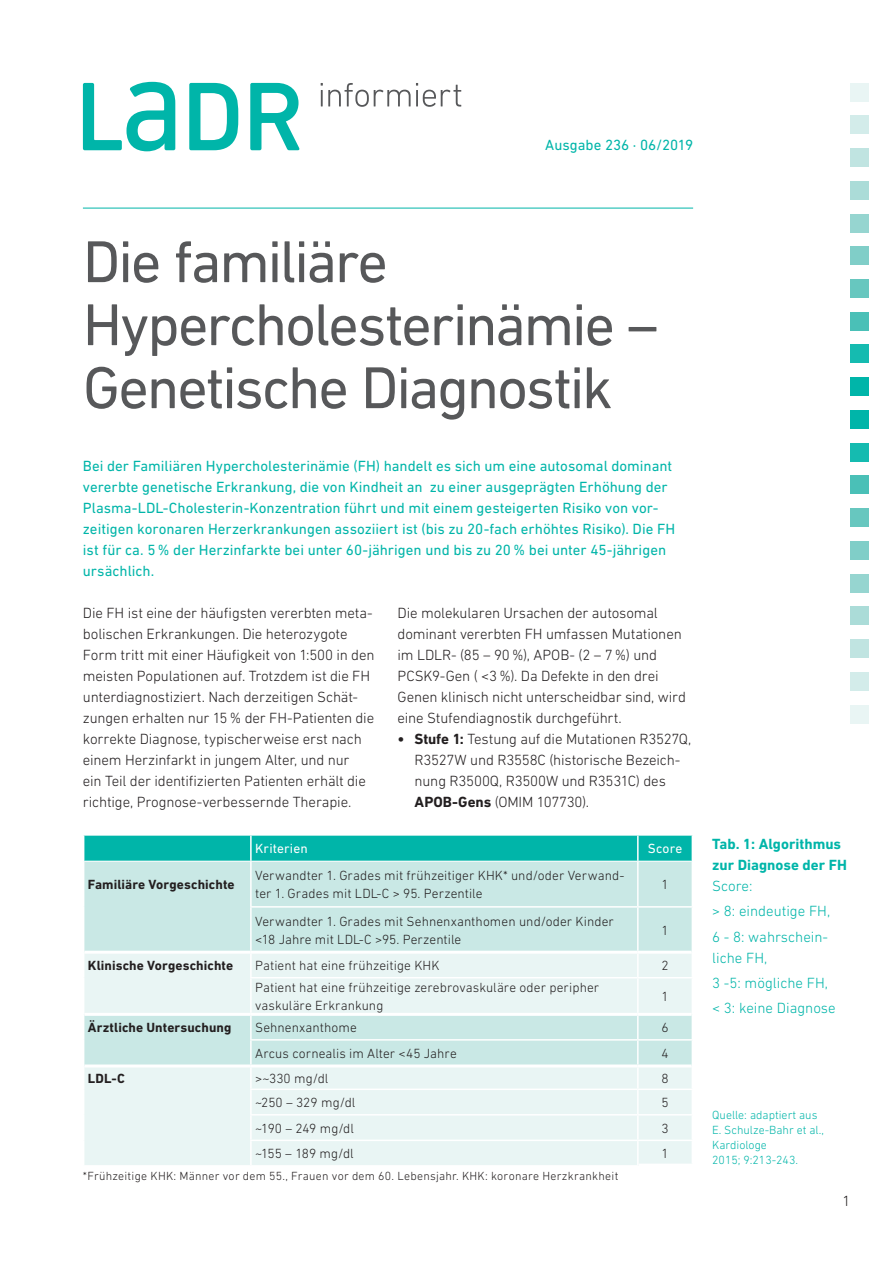
<style>
.page{position:relative;width:893px;height:1263px;background:#fff}
.page>*{position:absolute;margin:0;border:0;box-sizing:border-box;transform-origin:0 0}
.Hauptüberschrift_40p{font:60px/63px "DIN Next LT Pro";letter-spacing:-.04em;color:#57585a}
.Fließtext_10_Pt_Einr{font:300 15px/21px "DIN Next LT Pro";letter-spacing:-.01em;color:#231f20}
.Fließtext_TÜRKIS_10{font:15px/21px "DIN Next LT Pro";color:#00b5a9}
.Tabellentext{font:300 15px/21px "DIN Next LT Pro";color:#00b5a9}
.Marginaltext_TÜRKIS{font:700 15px/21px "DIN Next LT Pro";color:#00b5a9}
.Marginaltext_TÜRKIS-2{font:300 15px "DIN Next LT Pro";color:#00b5a9}
.Tabellentext-2{font:300 13.5px/18px "DIN Next LT Pro";letter-spacing:.005em;color:#231f20}
.Tabellentext-3{font:700 13.5px "DIN Next LT Pro";letter-spacing:.005em;color:#231f20}
.Tabellentext-4{font:13.5px "DIN Next LT Pro";letter-spacing:.005em;color:#fff}
.Tabellentext-5{font:300 12px "DIN Next LT Pro";letter-spacing:.02em;color:#231f20}
.Marginaltext_TÜRKIS-3{font:300 12px/15px "DIN Next LT Pro";color:#00b5a9}
.s1{font-weight:700}
</style>
<div class="page">
<svg style="left:83px;top:82px;width:217px;height:69px"></svg>
<svg style="left:321px;top:83px;width:140px;height:24px"></svg>
<div style="left:850px;top:377px;width:19px;height:19px;background:#00b5a9"></div>
<div style="left:850px;top:410px;width:19px;height:19px;background:#00b5a9"></div>
<div style="left:850px;top:443px;width:19px;height:18px;background:#15bbb0"></div>
<div style="left:850px;top:345px;width:19px;height:18px;background:#15bbb0"></div>
<div style="left:850px;top:476px;width:19px;height:18px;background:#4ac0b7"></div>
<div style="left:850px;top:312px;width:19px;height:18px;background:#4ac0b7"></div>
<div style="left:850px;top:508px;width:19px;height:19px;background:#67c7bf"></div>
<div style="left:850px;top:279px;width:19px;height:19px;background:#67c7bf"></div>
<div style="left:850px;top:541px;width:19px;height:18px;background:#80cec8"></div>
<div style="left:850px;top:247px;width:19px;height:18px;background:#80cec8"></div>
<div style="left:850px;top:574px;width:19px;height:18px;background:#96d5d0"></div>
<div style="left:850px;top:214px;width:19px;height:18px;background:#96d5d0"></div>
<div style="left:850px;top:607px;width:19px;height:18px;background:#abdcd8"></div>
<div style="left:850px;top:181px;width:19px;height:18px;background:#abdcd8"></div>
<div style="left:850px;top:639px;width:19px;height:19px;background:#c0e4e1"></div>
<div style="left:850px;top:148px;width:19px;height:19px;background:#c0e4e1"></div>
<div style="left:850px;top:672px;width:19px;height:18px;background:#d3ecea"></div>
<div style="left:850px;top:116px;width:19px;height:18px;background:#d3ecea"></div>
<div style="left:850px;top:705px;width:19px;height:18px;background:#e9f5f4"></div>
<div style="left:850px;top:83px;width:19px;height:18px;background:#e9f5f4"></div>
<hr style="left:83px;top:208px;width:610px;height:1px;background:#00b5a9">
<div style="left:84px;top:862px;width:608px;height:89px;background:#c9e8e5"></div>
<svg style="left:84px;top:954px;width:608px;height:211px;background:#e1f2f0"></svg>
<hr style="left:250px;top:906px;width:388px;height:2px;background:#fff">
<hr style="left:638px;top:906px;width:55px;height:2px;background:#fff">
<div style="left:84px;top:836px;width:608px;height:25px;background:#00b5a9"></div>
<hr style="left:250px;top:861px;width:2px;height:45px;background:#fff">
<hr style="left:637px;top:861px;width:2px;height:45px;background:#fff">
<hr style="left:250px;top:908px;width:2px;height:43px;background:#fff">
<hr style="left:637px;top:908px;width:2px;height:43px;background:#fff">
<hr style="left:250px;top:954px;width:2px;height:23px;background:#fff">
<hr style="left:637px;top:954px;width:2px;height:23px;background:#fff">
<hr style="left:250px;top:978px;width:2px;height:35px;background:#fff">
<hr style="left:637px;top:978px;width:2px;height:35px;background:#fff">
<hr style="left:250px;top:1016px;width:2px;height:23px;background:#fff">
<hr style="left:637px;top:1016px;width:2px;height:23px;background:#fff">
<hr style="left:250px;top:1040px;width:2px;height:24px;background:#fff">
<hr style="left:637px;top:1040px;width:2px;height:24px;background:#fff">
<hr style="left:250px;top:1067px;width:2px;height:21px;background:#fff">
<hr style="left:637px;top:1067px;width:2px;height:21px;background:#fff">
<hr style="left:250px;top:1090px;width:2px;height:24px;background:#fff">
<hr style="left:637px;top:1090px;width:2px;height:24px;background:#fff">
<hr style="left:250px;top:1115px;width:2px;height:24px;background:#fff">
<hr style="left:637px;top:1115px;width:2px;height:24px;background:#fff">
<hr style="left:250px;top:1141px;width:2px;height:24px;background:#fff">
<hr style="left:637px;top:1141px;width:2px;height:24px;background:#fff">
<div style="left:639px;top:1163px;width:54px;height:5px;background:#fff"></div>
<hr style="left:250px;top:977px;width:388px;height:1px;background:#fff">
<hr style="left:638px;top:977px;width:55px;height:1px;background:#fff">
<hr style="left:250px;top:1039px;width:388px;height:1px;background:#fff">
<hr style="left:638px;top:1039px;width:55px;height:1px;background:#fff">
<hr style="left:250px;top:1088px;width:388px;height:2px;background:#fff">
<hr style="left:638px;top:1088px;width:55px;height:2px;background:#fff">
<hr style="left:250px;top:1114px;width:388px;height:1px;background:#fff">
<hr style="left:638px;top:1114px;width:55px;height:1px;background:#fff">
<hr style="left:250px;top:1139px;width:388px;height:2px;background:#fff">
<hr style="left:638px;top:1139px;width:55px;height:2px;background:#fff">
<hr style="left:84px;top:1013px;width:167px;height:3px;background:#fff">
<hr style="left:251px;top:1013px;width:387px;height:3px;background:#fff">
<hr style="left:638px;top:1013px;width:54px;height:3px;background:#fff">
<hr style="left:84px;top:1064px;width:167px;height:3px;background:#fff">
<hr style="left:251px;top:1064px;width:387px;height:3px;background:#fff">
<hr style="left:638px;top:1064px;width:54px;height:3px;background:#fff">
<p class="Fließtext_TÜRKIS_10" style="left:545px;top:134px;width:149px">Ausgabe 236 · 06/2019</p>
<p class="Hauptüberschrift_40p" style="left:83px;top:229px;width:576px">Die familiäre<br>Hypercholesterinämie –<br>Genetische Diagnostik</p>
<p class="Fließtext_TÜRKIS_10" style="left:83px;top:455px;width:594px">Bei der Familiären Hypercholesterinämie (FH) handelt es sich um eine autosomal dominant vererbte genetische Erkrankung, die von Kindheit an zu einer ausgeprägten Erhöhung der Plasma-LDL-Cholesterin-Konzentration führt und mit einem gesteigerten Risiko von vor&shy;zeitigen koronaren Herzerkrankungen assoziiert ist (bis zu 20-fach erhöhtes Risiko). Die FH ist für ca. 5 % der Herzinfarkte bei unter 60-jährigen und bis zu 20 % bei unter 45-jährigen ursächlich.</p>
<p class="Fließtext_10_Pt_Einr" style="left:83px;top:602px;width:293px">Die FH ist eine der häufigsten vererbten meta&shy;bolischen Erkrankungen. Die heterozygote Form tritt mit einer Häufigkeit von 1:500 in den meisten Populationen auf. Trotzdem ist die FH unterdiagnostiziert. Nach derzeitigen Schät&shy;zungen erhalten nur 15 % der FH-Patienten die korrekte Diagnose, typischerweise erst nach einem Herzinfarkt in jungem Alter, und nur<br>ein Teil der identifizierten Patienten erhält die richtige, Prognose-verbessernde Therapie.</p>
<p class="Fließtext_10_Pt_Einr" style="left:398px;top:602px;width:290px">Die molekularen Ursachen der autosomal dominant vererbten FH umfassen Mutationen im LDLR- (85 – 90%), APOB- (2 – 7%) und PCSK9-Gen ( &lt;3 %). Da Defekte in den drei Genen klinisch nicht unterscheidbar sind, wird eine Stufendiagnostik durchgeführt.</p>
<p class="Fließtext_10_Pt_Einr" style="left:415px;top:728px;width:278px;text-indent:-17px"><span class="s1">• Stufe 1:</span> Testung auf die Mutationen R3527Q, R3527W und R3558C (historische Bezeich&shy;nung R3500Q, R3500W und R3531C) des <span class="s1">APOB-Gens</span> (OMIM 107730).</p>
<p class="Tabellentext-4" style="left:255px;top:841px;width:54px">Kriterien</p>
<p class="Tabellentext-4" style="left:648px;top:841px;width:36px">Score</p>
<p class="Tabellentext-3" style="left:88px;top:877px;width:148px">Familiäre Vorgeschichte</p>
<p class="Tabellentext-2" style="left:255px;top:866px;width:371px">Verwandter 1. Grades mit frühzeitiger KHK* und/oder Verwand&shy;ter 1. Grades mit LDL-C &gt; 95. Perzentile</p>
<p class="Tabellentext-2" style="left:661px;top:875px;width:9px">1</p>
<p class="Tabellentext-2" style="left:255px;top:912px;width:360px">Verwandter 1. Grades mit Sehnenxanthomen und/oder Kinder &lt;18 Jahre mit LDL-C &gt;95. Perzentile</p>
<p class="Tabellentext-2" style="left:661px;top:921px;width:9px">1</p>
<p class="Tabellentext-3" style="left:88px;top:957px;width:147px">Klinische Vorgeschichte</p>
<p class="Tabellentext-2" style="left:255px;top:956px;width:186px">Patient hat eine frühzeitige KHK</p>
<p class="Tabellentext-2" style="left:661px;top:956px;width:9px">2</p>
<p class="Tabellentext-2" style="left:255px;top:978px;width:346px">Patient hat eine frühzeitige zerebrovaskuläre oder peripher vaskuläre Erkrankung</p>
<p class="Tabellentext-2" style="left:661px;top:987px;width:9px">1</p>
<p class="Tabellentext-3" style="left:88px;top:1020px;width:145px">Ärztliche Untersuchung</p>
<p class="Tabellentext-2" style="left:255px;top:1018px;width:103px">Sehnenxanthome</p>
<p class="Tabellentext-2" style="left:661px;top:1018px;width:9px">6</p>
<p class="Tabellentext-2" style="left:255px;top:1044px;width:203px">Arcus cornealis im Alter &lt;45 Jahre</p>
<p class="Tabellentext-2" style="left:661px;top:1044px;width:9px">4</p>
<p class="Tabellentext-3" style="left:88px;top:1070px;width:39px">LDL-C</p>
<p class="Tabellentext-2" style="left:255px;top:1069px;width:75px">&gt;~330 mg/dl</p>
<p class="Tabellentext-2" style="left:661px;top:1069px;width:9px">8</p>
<p class="Tabellentext-2" style="left:255px;top:1093px;width:102px">~250 – 329 mg/dl</p>
<p class="Tabellentext-2" style="left:661px;top:1093px;width:9px">5</p>
<p class="Tabellentext-2" style="left:255px;top:1119px;width:100px">~190 – 249 mg/dl</p>
<p class="Tabellentext-2" style="left:661px;top:1119px;width:9px">3</p>
<p class="Tabellentext-2" style="left:255px;top:1144px;width:100px">~155 – 189 mg/dl</p>
<p class="Tabellentext-2" style="left:661px;top:1144px;width:9px">1</p>
<p class="Tabellentext-5" style="left:83px;top:1169px;width:537px">*Frühzeitige KHK: Männer vor dem 55., Frauen vor dem 60. Lebensjahr. KHK: koronare Herzkrankheit</p>
<p class="Marginaltext_TÜRKIS" style="left:712px;top:833px;width:136px">Tab. 1: Algorithmus zur Diagnose der FH</p>
<p class="Marginaltext_TÜRKIS-2" style="left:712px;top:877px;width:42px">Score:</p>
<p class="Tabellentext" style="left:712px;top:901px;width:119px">&gt; 8: eindeutige FH,</p>
<p class="Tabellentext" style="left:712px;top:926px;width:117px">6 - 8: wahrschein&shy;liche FH,</p>
<p class="Tabellentext" style="left:712px;top:972px;width:117px">3 -5: mögliche FH,</p>
<p class="Tabellentext" style="left:712px;top:997px;width:125px">&lt; 3: keine Diagnose</p>
<p class="Marginaltext_TÜRKIS-3" style="left:712px;top:1107px;width:113px">Quelle: adaptiert aus<br>E. Schulze-Bahr et al.,<br>Kardiologe</p>
<p class="Marginaltext_TÜRKIS-3" style="left:712px;top:1152px;width:87px">2015; 9:213-243.</p>
<p class="Fließtext_10_Pt_Einr" style="left:842px;top:1190px;width:9px">1</p>
</div>
